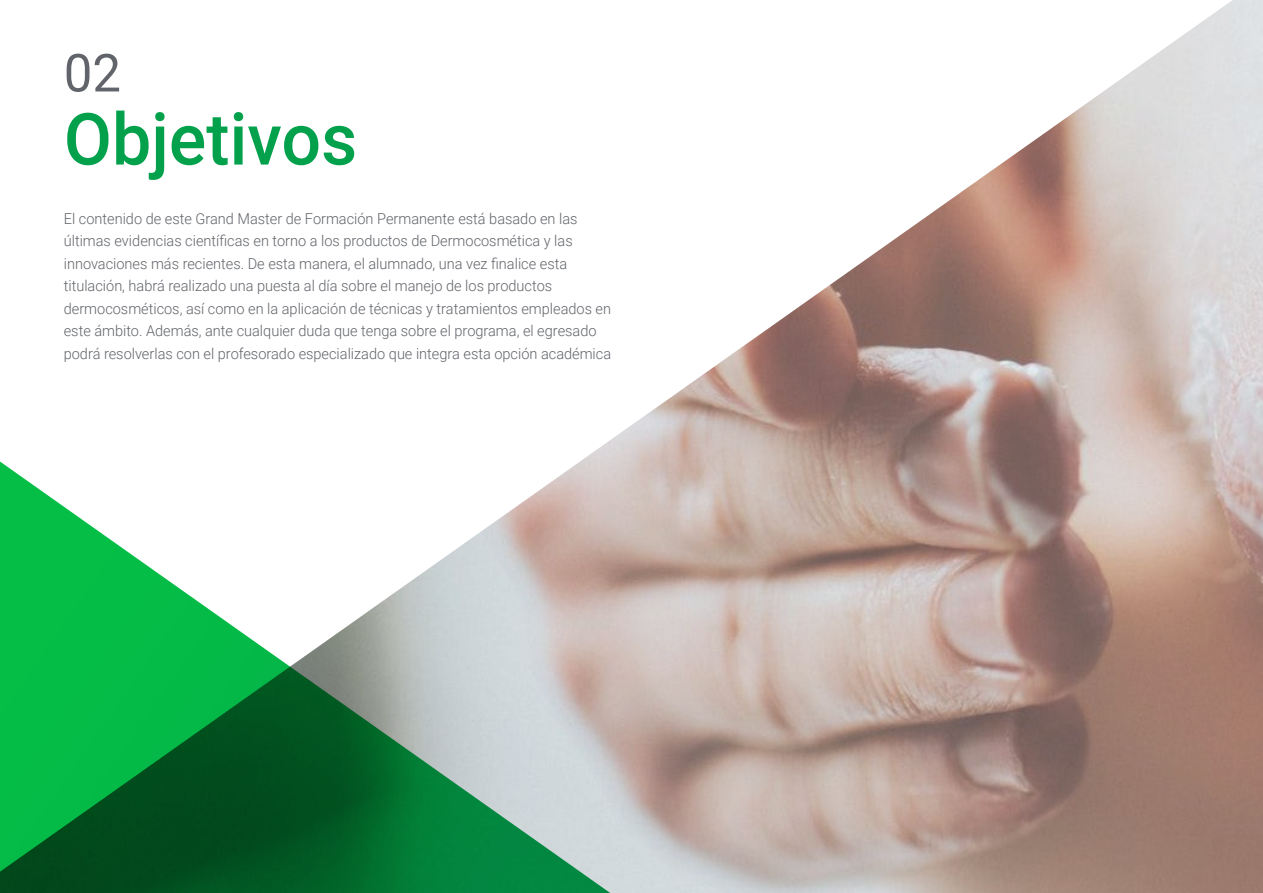
<style>
.page{position:relative;width:1263px;height:893px;background:#fff}
.page>*{position:absolute;margin:0;border:0;box-sizing:border-box;transform-origin:0 0}
.t1{font:500 72px "Roboto";color:#04a14d}
.t2{font:52.5px "Roboto";color:#61646a}
.t3{font:300 15px/22.5px "Roboto";color:#61646a}
</style>
<div class="page">
<img style="left:602px;top:0;width:661px;height:893px">
<svg style="left:0;top:446px;width:640px;height:447px"></svg>
<h2 class="t2" style="left:64px;top:36px;width:59px">02</h2>
<h1 class="t1" style="left:64px;top:89px;width:295px">Objetivos</h1>
<p class="t3" style="left:64px;top:207px;width:549px">El contenido de este Grand Master de Formación Permanente está basado en las últimas evidencias científicas en torno a los productos de Dermocosmética y las innovaciones más recientes. De esta manera, el alumnado, una vez finalice esta titulación, habrá realizado una puesta al día sobre el manejo de los productos dermocosméticos, así como en la aplicación de técnicas y tratamientos empleados en este ámbito. Además, ante cualquier duda que tenga sobre el programa, el egresado podrá resolverlas con el profesorado especializado que integra esta opción académica</p>
</div>
